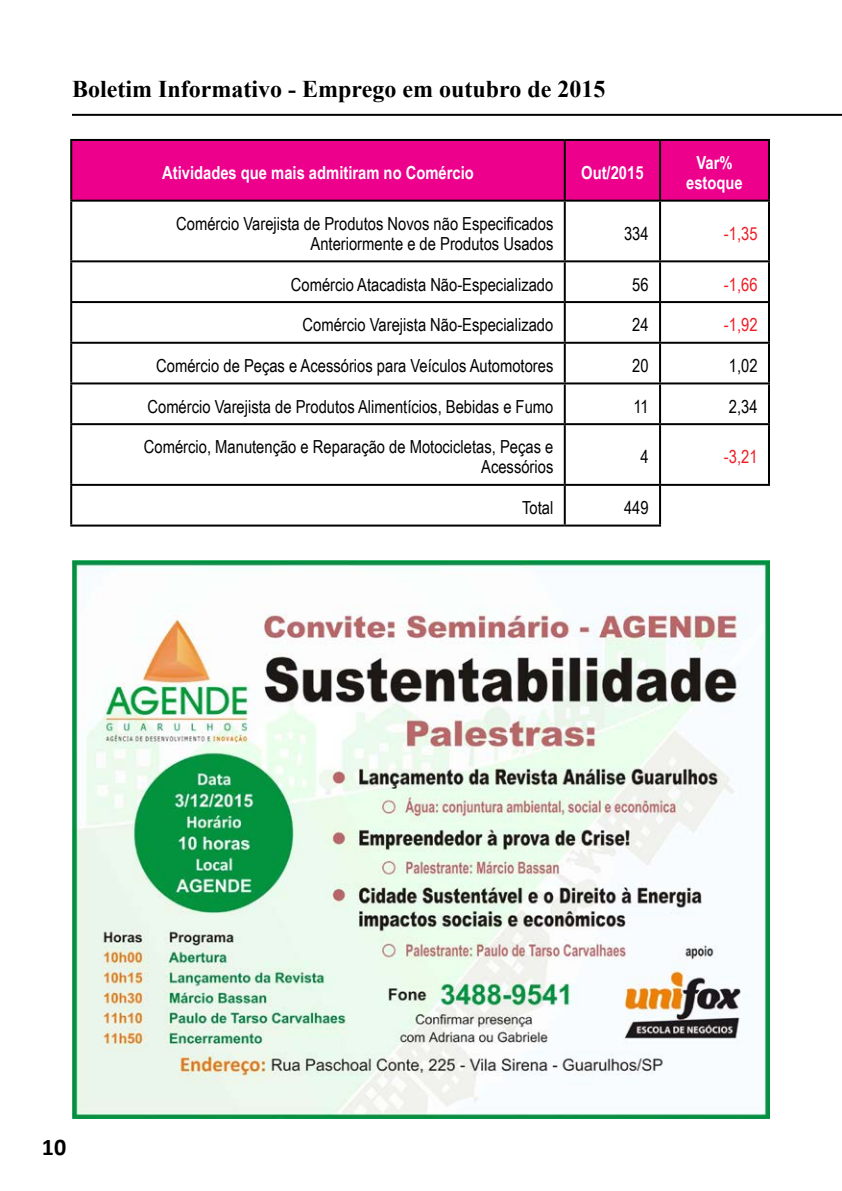
<style>
.page{position:relative;width:842px;height:1191px;background:#fff}
.page>*{position:absolute;margin:0;border:0;box-sizing:border-box;transform-origin:0 0}
.t1{font:700 24px "Times New Roman";color:#000}
.t2{font:700 24px "Calibri";color:#000}
.t3{font:18px/20px "Arial Narrow";color:#000;text-align:right}
.t4{font:700 18px/20px "Arial Narrow";color:#fff;text-align:center}
.t5{font:18px "Arial Narrow";color:#ed1d24}
</style>
<div class="page">
<hr style="left:72px;top:114px;width:770px;height:2px;background:#000">
<div style="left:72px;top:141px;width:696px;height:59px;background:#ec008c"></div>
<svg style="left:72px;top:262px;width:696px;height:222px"></svg>
<hr style="left:70px;top:139px;width:495px;height:2px;background:#000">
<hr style="left:70px;top:141px;width:2px;height:59px;background:#000">
<hr style="left:565px;top:139px;width:95px;height:2px;background:#000">
<hr style="left:564px;top:141px;width:2px;height:59px;background:#000">
<hr style="left:660px;top:139px;width:110px;height:2px;background:#000">
<hr style="left:659px;top:141px;width:2px;height:59px;background:#000">
<hr style="left:768px;top:141px;width:2px;height:59px;background:#000">
<hr style="left:70px;top:200px;width:495px;height:2px;background:#000">
<hr style="left:70px;top:202px;width:2px;height:58px;background:#000">
<hr style="left:565px;top:200px;width:95px;height:2px;background:#000">
<hr style="left:564px;top:202px;width:2px;height:58px;background:#000">
<hr style="left:660px;top:200px;width:110px;height:2px;background:#000">
<hr style="left:659px;top:202px;width:2px;height:58px;background:#000">
<hr style="left:768px;top:202px;width:2px;height:58px;background:#000">
<hr style="left:70px;top:260px;width:495px;height:2px;background:#000">
<hr style="left:70px;top:262px;width:2px;height:39px;background:#000">
<hr style="left:565px;top:260px;width:95px;height:2px;background:#000">
<hr style="left:564px;top:262px;width:2px;height:39px;background:#000">
<hr style="left:660px;top:260px;width:110px;height:2px;background:#000">
<hr style="left:659px;top:262px;width:2px;height:39px;background:#000">
<hr style="left:768px;top:262px;width:2px;height:39px;background:#000">
<hr style="left:70px;top:301px;width:495px;height:2px;background:#000">
<hr style="left:70px;top:303px;width:2px;height:39px;background:#000">
<hr style="left:565px;top:301px;width:95px;height:2px;background:#000">
<hr style="left:564px;top:303px;width:2px;height:39px;background:#000">
<hr style="left:660px;top:301px;width:110px;height:2px;background:#000">
<hr style="left:659px;top:303px;width:2px;height:39px;background:#000">
<hr style="left:768px;top:303px;width:2px;height:39px;background:#000">
<hr style="left:70px;top:342px;width:495px;height:2px;background:#000">
<hr style="left:70px;top:344px;width:2px;height:38px;background:#000">
<hr style="left:565px;top:342px;width:95px;height:2px;background:#000">
<hr style="left:564px;top:344px;width:2px;height:38px;background:#000">
<hr style="left:660px;top:342px;width:110px;height:2px;background:#000">
<hr style="left:659px;top:344px;width:2px;height:38px;background:#000">
<hr style="left:768px;top:344px;width:2px;height:38px;background:#000">
<hr style="left:70px;top:382px;width:495px;height:2px;background:#000">
<hr style="left:70px;top:384px;width:2px;height:39px;background:#000">
<hr style="left:565px;top:382px;width:95px;height:2px;background:#000">
<hr style="left:564px;top:384px;width:2px;height:39px;background:#000">
<hr style="left:660px;top:382px;width:110px;height:2px;background:#000">
<hr style="left:659px;top:384px;width:2px;height:39px;background:#000">
<hr style="left:768px;top:384px;width:2px;height:39px;background:#000">
<hr style="left:70px;top:423px;width:495px;height:2px;background:#000">
<hr style="left:70px;top:425px;width:2px;height:59px;background:#000">
<hr style="left:565px;top:423px;width:95px;height:2px;background:#000">
<hr style="left:564px;top:425px;width:2px;height:59px;background:#000">
<hr style="left:660px;top:423px;width:110px;height:2px;background:#000">
<hr style="left:659px;top:425px;width:2px;height:59px;background:#000">
<hr style="left:768px;top:425px;width:2px;height:59px;background:#000">
<hr style="left:70px;top:484px;width:495px;height:2px;background:#000">
<hr style="left:70px;top:486px;width:2px;height:38px;background:#000">
<hr style="left:565px;top:484px;width:95px;height:2px;background:#000">
<hr style="left:564px;top:486px;width:2px;height:38px;background:#000">
<hr style="left:660px;top:484px;width:110px;height:2px;background:#000">
<hr style="left:659px;top:486px;width:2px;height:38px;background:#000">
<hr style="left:70px;top:524px;width:495px;height:2px;background:#000">
<hr style="left:565px;top:524px;width:96px;height:2px;background:#000">
<img style="left:72px;top:560px;width:698px;height:558px">
<h1 class="t1" style="left:72px;top:72px;width:535px">Boletim Informativo - Emprego em outubro de 2015</h1>
<p class="t4" style="left:162px;top:162px;width:313px">Atividades que mais admitiram no Comércio</p>
<p class="t4" style="left:581px;top:162px;width:64px">Out/2015</p>
<p class="t4" style="left:686px;top:152px;width:58px">Var% estoque</p>
<p class="t3" style="left:176px;top:213px;width:379px">Comércio Varejista de Produtos Novos não Especificados<br>Anteriormente e de Produtos Usados</p>
<p class="t3" style="left:624px;top:223px;width:26px">334</p>
<p class="t5" style="left:724px;top:220px;width:35px">-1,35</p>
<p class="t3" style="left:291px;top:274px;width:264px">Comércio Atacadista Não-Especializado</p>
<p class="t3" style="left:632px;top:274px;width:18px">56</p>
<p class="t5" style="left:724px;top:271px;width:35px">-1,66</p>
<p class="t3" style="left:303px;top:314px;width:252px">Comércio Varejista Não-Especializado</p>
<p class="t3" style="left:632px;top:314px;width:18px">24</p>
<p class="t5" style="left:724px;top:312px;width:35px">-1,92</p>
<p class="t3" style="left:156px;top:355px;width:399px">Comércio de Peças e Acessórios para Veículos Automotores</p>
<p class="t3" style="left:632px;top:355px;width:18px">20</p>
<p class="t3" style="left:729px;top:355px;width:30px">1,02</p>
<p class="t3" style="left:147px;top:396px;width:407px">Comércio Varejista de Produtos Alimentícios, Bebidas e Fumo</p>
<p class="t3" style="left:633px;top:396px;width:17px">11</p>
<p class="t3" style="left:729px;top:396px;width:30px">2,34</p>
<p class="t3" style="left:144px;top:436px;width:411px">Comércio, Manutenção e Reparação de Motocicletas, Peças e<br>Acessórios</p>
<p class="t3" style="left:640px;top:446px;width:10px">4</p>
<p class="t5" style="left:724px;top:444px;width:35px">-3,21</p>
<p class="t3" style="left:522px;top:497px;width:33px">Total</p>
<p class="t3" style="left:624px;top:497px;width:26px">449</p>
<h1 class="t2" style="left:42px;top:1132px;width:26px">10</h1>
</div>
